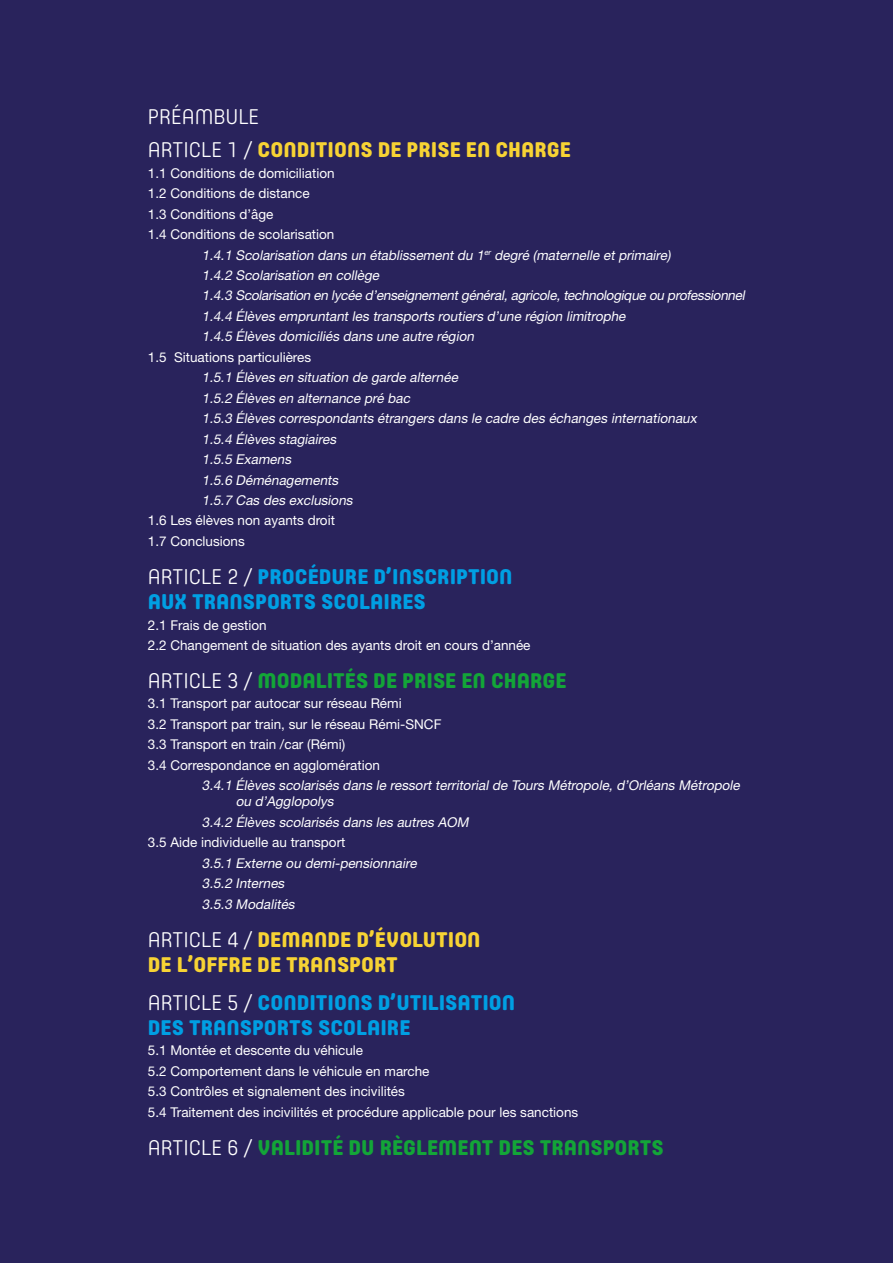
<style>
.page{position:relative;width:893px;height:1263px;background:#29235c}
.page>*{position:absolute;margin:0;border:0;box-sizing:border-box;transform-origin:0 0}
.t1{font:800 21px/25.2px "Core Mellow 75";color:#009fe3}
.t2{font:800 21px/25.2px "Core Mellow 75";color:#f7d334}
.t3{font:800 21px "Core Mellow 75";color:#13a538}
.t4{font:300 21px "Core Mellow 35";color:#fff}
.t5{font:italic 13.5px/20.4px "Helvetica Neue LT Std";color:#fff}
.t6{font:13.5px/20.4px "Helvetica Neue LT Std";color:#fff}
.s1{font-family:"Core Mellow 35";font-weight:300;color:#fff}
</style>
<div class="page">
<h1 class="t4" style="left:148px;top:100px;width:113px">PRÉAMBULE</h1>
<h1 class="t2" style="left:148px;top:136px;width:425px"><span class="s1">ARTICLE 1 /</span> CONDITIONS DE PRISE EN CHARGE</h1>
<p class="t6" style="left:148px;top:163px;width:188px">1.1 Conditions de domiciliation</p>
<p class="t6" style="left:148px;top:183px;width:163px">1.2 Conditions de distance</p>
<p class="t6" style="left:148px;top:203px;width:127px">1.3 Conditions d’âge</p>
<p class="t6" style="left:148px;top:224px;width:188px">1.4 Conditions de scolarisation</p>
<p class="t5" style="left:202px;top:244px;width:470px">1.4.1 Scolarisation dans un établissement du 1<sup>er</sup> degré (maternelle et primaire)</p>
<p class="t5" style="left:202px;top:265px;width:182px">1.4.2 Scolarisation en collège</p>
<p class="t5" style="left:202px;top:285px;width:547px">1.4.3 Scolarisation en lycée d’enseignementgénéral,agricole,technologique ou professionnel</p>
<p class="t5" style="left:202px;top:306px;width:428px">1.4.4 Élèves empruntant les transports routiers d’une région limitrophe</p>
<p class="t5" style="left:202px;top:326px;width:276px">1.4.5 Élèves domiciliés dans une autre région</p>
<p class="t6" style="left:148px;top:347px;width:165px">1.5 Situations particulières</p>
<p class="t5" style="left:202px;top:367px;width:499px">1.5.1 Élèves en situation de garde alternée<br>1.5.2 Élèves en alternance pré bac<br>1.5.3 Élèves correspondants étrangers dans le cadre des échanges internationaux 1.5.4 Élèves stagiaires<br>1.5.5 Examens<br>1.5.6 Déménagements<br>1.5.7 Cas des exclusions</p>
<p class="t6" style="left:148px;top:510px;width:189px">1.6 Les élèves non ayants droit<br>1.7 Conclusions</p>
<h1 class="t1" style="left:148px;top:563px;width:366px"><span class="s1">ARTICLE 2 /</span> PROCÉDURE D’INSCRIPTION<br>AUX TRANSPORTS SCOLAIRES</h1>
<p class="t6" style="left:148px;top:614px;width:384px">2.1 Frais de gestion<br>2.2 Changement de situation des ayants droit en cours d’année</p>
<h1 class="t3" style="left:148px;top:665px;width:420px"><span class="s1">ARTICLE 3 /</span> MODALITÉS DE PRISE EN CHARGE</h1>
<p class="t6" style="left:148px;top:693px;width:295px">3.1 Transport par autocar sur réseau Rémi<br>3.2 Transport par train, sur le réseau Rémi-SNCF 3.3 Transport en train /car (Rémi)<br>3.4 Correspondance en agglomération</p>
<p class="t5" style="left:236px;top:777px;width:508px;line-height:16.2px;text-indent:-34px">3.4.1 Élèves scolarisés dans le ressort territorial de Tours Métropole, d’Orléans Métropole ou d’Agglopolys</p>
<p class="t5" style="left:202px;top:812px;width:271px">3.4.2 Élèves scolarisés dans les autres AOM</p>
<p class="t6" style="left:148px;top:832px;width:199px">3.5 Aide individuelle au transport</p>
<p class="t5" style="left:202px;top:852px;width:219px">3.5.1 Externe ou demi-pensionnaire<br>3.5.2 Internes<br>3.5.3 Modalités</p>
<h1 class="t2" style="left:148px;top:926px;width:334px"><span class="s1">ARTICLE 4 /</span> DEMANDE D’ÉVOLUTION<br>DE L’OFFRE DE TRANSPORT</h1>
<h1 class="t1" style="left:148px;top:989px;width:369px"><span class="s1">ARTICLE 5 /</span> CONDITIONS D’UTILISATION<br>DES TRANSPORTS SCOLAIRE</h1>
<p class="t6" style="left:148px;top:1040px;width:432px">5.1 Montée et descente du véhicule<br>5.2 Comportement dans le véhicule en marche<br>5.3 Contrôles et signalement des incivilités<br>5.4 Traitement des incivilités et procédure applicable pour les sanctions</p>
<h1 class="t3" style="left:148px;top:1131px;width:517px"><span class="s1">ARTICLE 6 /</span> VALIDITÉ DU RÈGLEMENT DES TRANSPORTS</h1>
</div>
